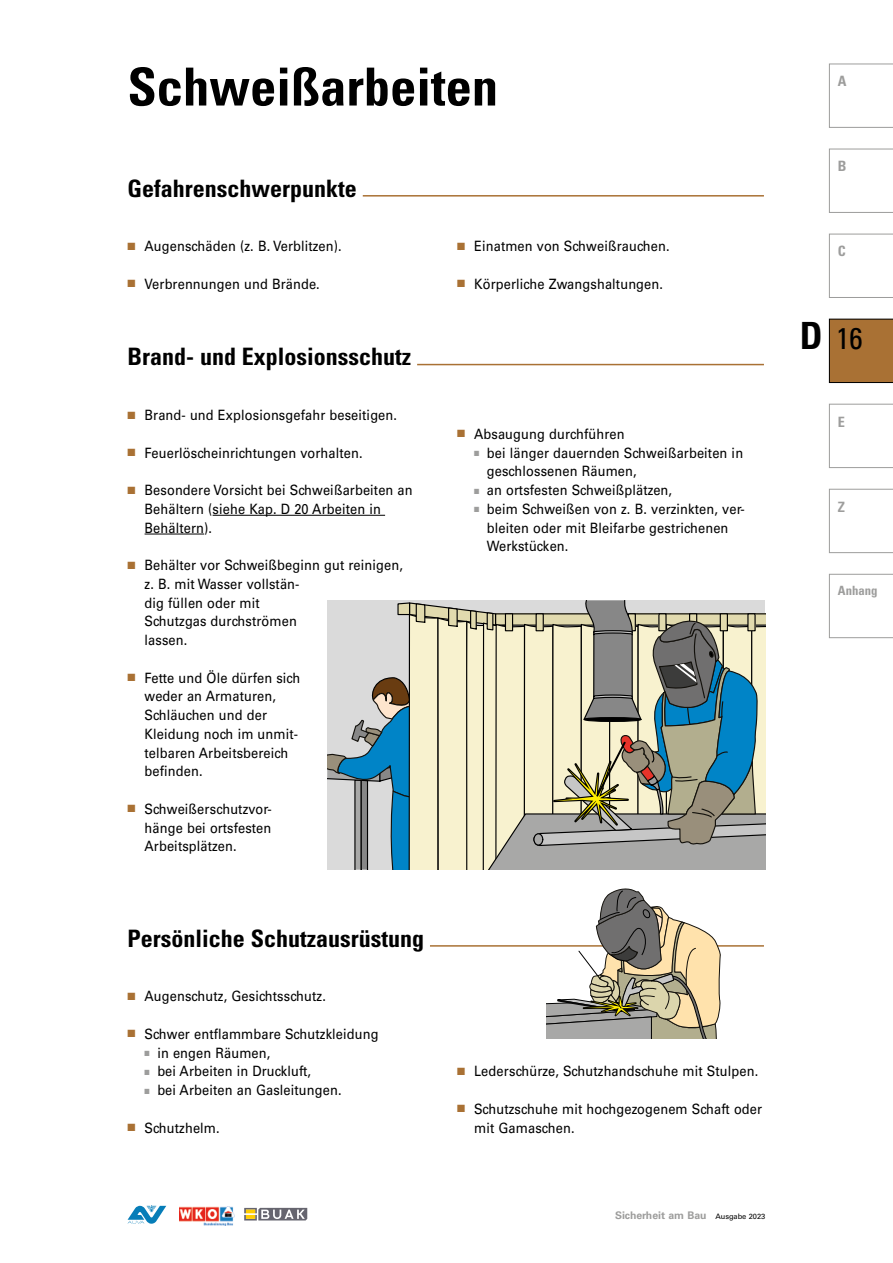
<style>
.page{position:relative;width:893px;height:1263px;background:#fff}
.page>*{position:absolute;margin:0;border:0;box-sizing:border-box;transform-origin:0 0}
.Head_groß_schwarz{font:700 condensed 52.5px "Univers";color:#000}
.t1{font:condensed 30px "Univers";color:#000}
.Head_Linie{font:700 condensed 24px "Univers";color:#000}
.t2{font:14.25px/18.8px "Univers";letter-spacing:.01em;color:#000;scale:.9 1}
.t3{font:700 condensed 14.25px "Univers";color:#9d9d9c}
.t4{font:700 condensed 12.75px "Univers";color:#9d9d9c}
.t5{font:700 10.5px "Univers";color:#9d9d9c}
.s1{color:#a97134}
.s2{color:#9d9d9c}
.s3{font-weight:400;font-size:7.5px;color:#000}
.s4{font-weight:700;font-size:37.5px}
</style>
<div class="page">
<svg style="left:829px;top:404px;width:64px;height:64px"></svg>
<svg style="left:829px;top:149px;width:64px;height:64px"></svg>
<svg style="left:829px;top:234px;width:64px;height:64px"></svg>
<svg style="left:829px;top:64px;width:64px;height:64px"></svg>
<div style="left:829px;top:319px;width:64px;height:64px;background:#a97134"></div>
<svg style="left:829px;top:489px;width:64px;height:64px"></svg>
<svg style="left:829px;top:574px;width:64px;height:64px"></svg>
<svg style="left:244px;top:1208px;width:63px;height:12px"></svg>
<img style="left:179px;top:1207px;width:55px;height:18px">
<svg style="left:128px;top:1205px;width:38px;height:19px"></svg>
<hr style="left:363px;top:195px;width:401px;height:2px;background:#a97134">
<hr style="left:417px;top:364px;width:347px;height:1px;background:#a97134">
<hr style="left:213px;top:515px;width:172px;height:1px;background:#000">
<hr style="left:145px;top:534px;width:59px;height:1px;background:#000">
<hr style="left:430px;top:945px;width:334px;height:2px;background:#a97134">
<svg style="left:327px;top:600px;width:438px;height:269px;background:#b4baae"></svg>
<svg style="left:546px;top:888px;width:175px;height:151px"></svg>
<p class="Head_groß_schwarz" style="left:128px;top:55px;width:372px">Schweißarbeiten</p>
<p class="Head_Linie" style="left:128px;top:173px;width:231px">Gefahrenschwerpunkte</p>
<p class="t2" style="left:128px;top:237px;width:239px"><span class="s1">■</span> Augenschäden (z. B. Verblitzen).</p>
<p class="t2" style="left:128px;top:274px;width:215px"><span class="s1">■</span> Verbrennungen und Brände.</p>
<p class="Head_Linie" style="left:128px;top:342px;width:285px">Brand- und Explosionsschutz</p>
<p class="t2" style="left:128px;top:406px;width:301px"><span class="s1">■</span> Brand- und Explosionsgefahr beseitigen.</p>
<p class="t2" style="left:128px;top:443px;width:263px"><span class="s1">■</span> Feuerlöscheinrichtungen vorhalten.</p>
<p class="t2" style="left:145px;top:481px;width:299px;text-indent:-17px"><span class="s1">■</span> Besondere Vorsicht bei Schweißarbeiten an<br>Behältern (siehe Kap. D 20 Arbeiten in<br>Behältern).</p>
<p class="t2" style="left:145px;top:556px;width:289px;text-indent:-17px"><span class="s1">■</span> Behälter vor Schweißbeginn gut reinigen, z. B. mit Wasser vollstän-<br>dig füllen oder mit<br>Schutzgas durchströmen<br>lassen.</p>
<p class="t2" style="left:145px;top:668px;width:175px;text-indent:-17px"><span class="s1">■</span> Fette und Öle dürfen sich weder an Armaturen,<br>Schläuchen und der<br>Kleidung noch im unmit&shy;telbaren Arbeitsbereich befinden.</p>
<p class="t2" style="left:145px;top:799px;width:142px;text-indent:-17px"><span class="s1">■</span> Schweißerschutzvor-- hänge bei ortsfesten<br>Arbeitsplätzen.</p>
<p class="Head_Linie" style="left:128px;top:923px;width:298px">Persönliche Schutzausrüstung</p>
<p class="t2" style="left:128px;top:987px;width:222px"><span class="s1">■</span> Augenschutz, Gesichtsschutz.</p>
<p class="t2" style="left:128px;top:1024px;width:280px"><span class="s1">■</span> Schwer entflammbare Schutzkleidung</p>
<p class="t2" style="left:145px;top:1043px;width:141px"><span class="s2">■</span> in engen Räumen,</p>
<p class="t2" style="left:145px;top:1062px;width:186px"><span class="s2">■</span> bei Arbeiten in Druckluft,</p>
<p class="t2" style="left:145px;top:1081px;width:220px"><span class="s2">■</span> bei Arbeiten an Gasleitungen.</p>
<p class="t2" style="left:128px;top:1118px;width:104px"><span class="s1">■</span> Schutzhelm.</p>
<p class="t2" style="left:457px;top:237px;width:238px"><span class="s1">■</span> Einatmen von Schweißrauchen.</p>
<p class="t2" style="left:457px;top:274px;width:230px"><span class="s1">■</span> Körperliche Zwangshaltungen.</p>
<p class="t2" style="left:457px;top:424px;width:188px"><span class="s1">■</span> Absaugung durchführen</p>
<p class="t2" style="left:487px;top:443px;width:286px;text-indent:-13px"><span class="s2">■</span> bei länger dauernden Schweißarbeiten in geschlossenen Räumen,</p>
<p class="t2" style="left:474px;top:481px;width:222px"><span class="s2">■</span> an ortsfesten Schweißplätzen,</p>
<p class="t2" style="left:487px;top:499px;width:288px;text-indent:-13px"><span class="s2">■</span> beim Schweißen von z. B. verzinkten, ver&shy;bleiten oder mit Bleifarbe gestrichenen<br>Werkstücken.</p>
<p class="t2" style="left:457px;top:1062px;width:336px"><span class="s1">■</span> Lederschürze, Schutzhandschuhe mit Stulpen.</p>
<p class="t2" style="left:474px;top:1099px;width:322px;text-indent:-17px"><span class="s1">■</span> Schutzschuhe mit hochgezogenem Schaft oder mit Gamaschen.</p>
<p class="t5" style="left:615px;top:1209px;width:152px">Sicherheit am Bau <span class="s3">Ausgabe 2023</span></p>
<p class="t3" style="left:838px;top:72px;width:10px">A</p>
<p class="t3" style="left:838px;top:158px;width:10px">B</p>
<p class="t3" style="left:838px;top:243px;width:9px">C</p>
<h2 class="t1" style="left:800px;top:319px;width:64px"><span class="s4">D</span> 16</h2>
<p class="t3" style="left:838px;top:413px;width:9px">E</p>
<p class="t3" style="left:838px;top:498px;width:9px">Z</p>
<p class="t4" style="left:838px;top:583px;width:41px">Anhang</p>
</div>
